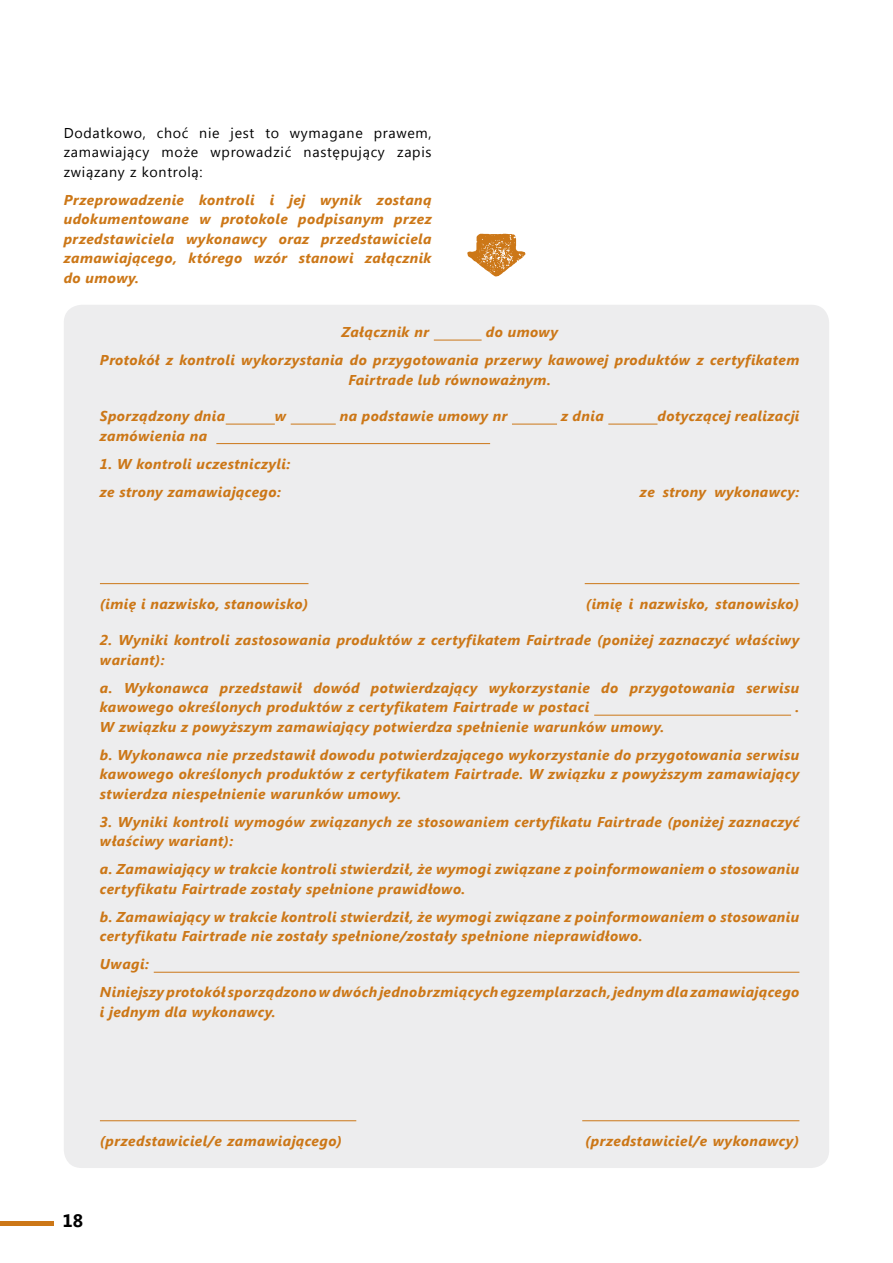
<style>
.page{position:relative;width:893px;height:1263px;background:#fff}
.page>*{position:absolute;margin:0;border:0;box-sizing:border-box;transform-origin:0 0}
.t1{font:700 18px "Segoe UI";color:#000}
.t2{font:italic 700 14.25px/19.5px "Segoe UI";letter-spacing:.03em;color:#cc7717}
.t3{font:14.25px/19.5px "Segoe UI";letter-spacing:.05em;color:#000;text-align:justify}
</style>
<div class="page">
<hr style="left:0;top:1222px;width:53px;height:4px;background:#cc7717">
<div style="left:64px;top:305px;width:765px;height:863px;background:#ededee;border-radius:18px"></div>
<hr style="left:434px;top:340px;width:48px;height:1px;background:#cc7717">
<hr style="left:226px;top:424px;width:49px;height:1px;background:#cc7717">
<hr style="left:291px;top:424px;width:45px;height:1px;background:#cc7717">
<hr style="left:512px;top:424px;width:45px;height:1px;background:#cc7717">
<hr style="left:608px;top:424px;width:49px;height:1px;background:#cc7717">
<hr style="left:216px;top:443px;width:274px;height:1px;background:#cc7717">
<hr style="left:100px;top:583px;width:208px;height:1px;background:#cc7717">
<hr style="left:585px;top:583px;width:214px;height:1px;background:#cc7717">
<hr style="left:594px;top:715px;width:197px;height:1px;background:#cc7717">
<hr style="left:154px;top:972px;width:645px;height:1px;background:#cc7717">
<hr style="left:100px;top:1120px;width:256px;height:1px;background:#cc7717">
<hr style="left:582px;top:1120px;width:217px;height:1px;background:#cc7717">
<p class="t3" style="left:64px;top:122px;width:369px">Dodatkowo, choć nie jest to wymagane prawem, zamawiający może wprowadzić następujący zapis związany z kontrolą:</p>
<p class="t2" style="left:64px;top:189px;width:369px;text-align:justify">Przeprowadzenie kontroli i jej wynik zostaną udokumentowane w protokole podpisanym przez przedstawiciela wykonawcy oraz przedstawiciela zamawiającego, którego wzór stanowi załącznik do umowy.</p>
<p class="t2" style="left:100px;top:317px;width:701px;line-height:28px;text-indent:386px">do umowy<br>Protokół z kontroli wykorzystania do przygotowania przerwy kawowej produktów z certyfikatem</p>
<p class="t2" style="left:348px;top:369px;width:204px">Fairtrade lub równoważnym.</p>
<p class="t2" style="left:100px;top:405px;width:127px">Sporządzony dnia</p>
<p class="t2" style="left:275px;top:405px;width:13px">w</p>
<p class="t2" style="left:340px;top:405px;width:169px">na podstawie umowy nr</p>
<p class="t2" style="left:561px;top:405px;width:44px">z dnia</p>
<p class="t2" style="left:657px;top:405px;width:143px">dotyczącej realizacji</p>
<p class="t2" style="left:100px;top:425px;width:109px">zamówienia na</p>
<p class="t2" style="left:100px;top:449px;width:192px;line-height:28px">1. W kontroli uczestniczyli: ze strony zamawiającego:</p>
<p class="t2" style="left:341px;top:321px;width:89px">Załącznik nr</p>
<p class="t2" style="left:640px;top:481px;width:161px">ze strony wykonawcy:</p>
<p class="t2" style="left:100px;top:593px;width:210px">(imię i nazwisko, stanowisko)</p>
<p class="t2" style="left:586px;top:593px;width:215px">(imię i nazwisko, stanowisko)</p>
<p class="t2" style="left:100px;top:629px;width:701px">2. Wyniki kontroli zastosowania produktów z certyfikatem Fairtrade (poniżej zaznaczyć właściwy wariant):</p>
<p class="t2" style="left:100px;top:677px;width:701px">a. Wykonawca przedstawił dowód potwierdzający wykorzystanie do przygotowania serwisu kawowego określonych produktów z certyfikatem Fairtrade w postaci</p>
<p class="t2" style="left:796px;top:696px;width:5px">.</p>
<p class="t2" style="left:100px;top:712px;width:701px;line-height:28px">W związku z powyższym zamawiający potwierdza spełnienie warunków umowy.<br>b. Wykonawca nie przedstawił dowodu potwierdzającego wykorzystanie do przygotowania serwisu</p>
<p class="t2" style="left:100px;top:763px;width:701px">kawowego określonych produktów z certyfikatem Fairtrade. W związku z powyższym zamawiający stwierdza niespełnienie warunków umowy.</p>
<p class="t2" style="left:100px;top:811px;width:701px">3. Wyniki kontroli wymogów związanych ze stosowaniem certyfikatu Fairtrade (poniżej zaznaczyć właściwy wariant):</p>
<p class="t2" style="left:100px;top:858px;width:701px">a. Zamawiający w trakcie kontroli stwierdził, że wymogi związane z poinformowaniem o stosowaniu certyfikatu Fairtrade zostały spełnione prawidłowo.</p>
<p class="t2" style="left:100px;top:906px;width:701px">b. Zamawiający w trakcie kontroli stwierdził, że wymogi związane z poinformowaniem o stosowaniu certyfikatu Fairtrade nie zostały spełnione/zostały spełnione nieprawidłowo.</p>
<p class="t2" style="left:100px;top:949px;width:701px;line-height:28px">Uwagi:<br>Niniejszy protokół sporządzono w dwóch jednobrzmiących egzemplarzach, jednym dla zamawiającego</p>
<p class="t2" style="left:100px;top:1001px;width:177px">i jednym dla wykonawcy.</p>
<p class="t2" style="left:100px;top:1130px;width:244px">(przedstawiciel/e zamawiającego)</p>
<p class="t2" style="left:585px;top:1130px;width:216px">(przedstawiciel/e wykonawcy)</p>
<p class="t1" style="left:63px;top:1208px;width:22px">18</p>
</div>
